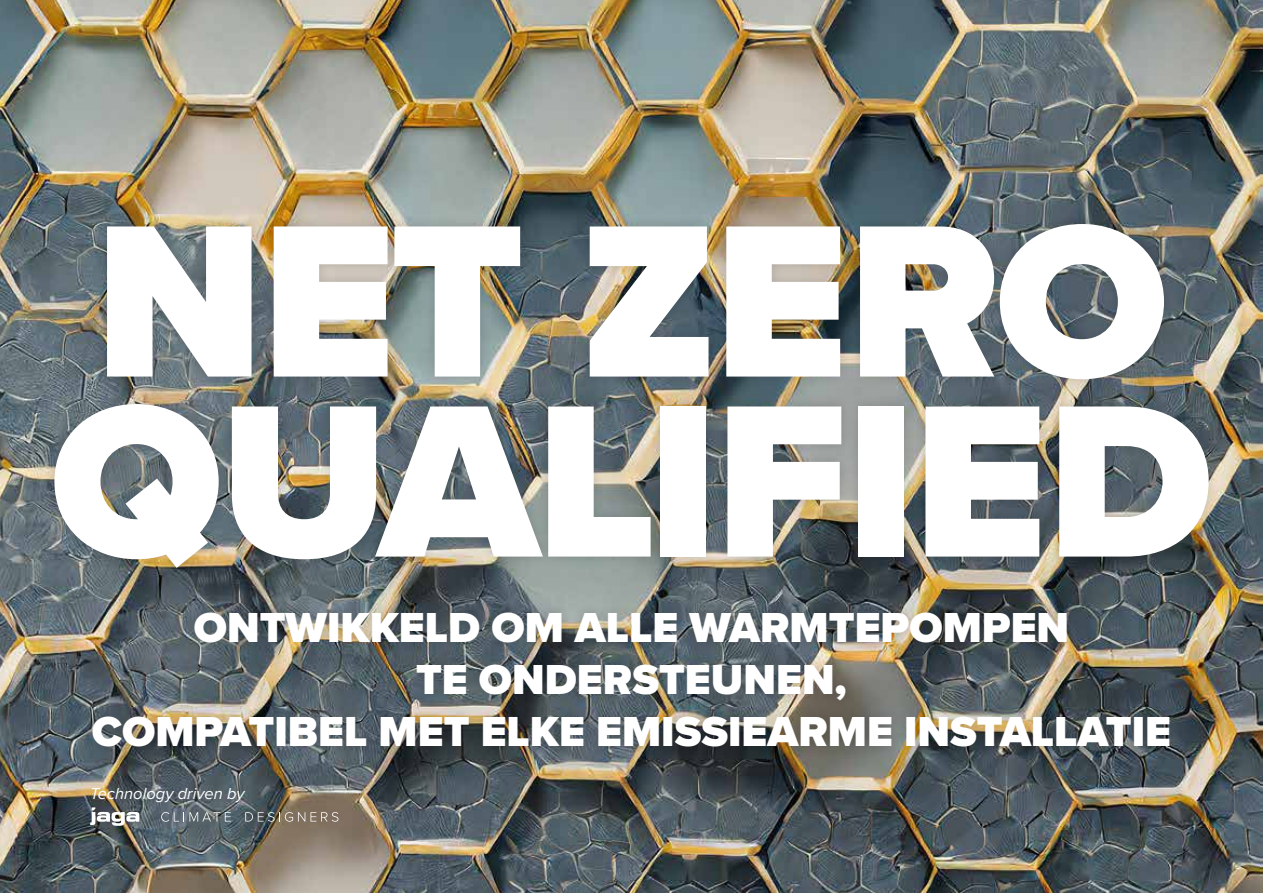
<style>
.page{position:relative;width:1263px;height:893px;background:#fff}
.page>*{position:absolute;margin:0;border:0;box-sizing:border-box;transform-origin:0 0}
.t1{font:900 225px/180px "Proxima Nova";letter-spacing:-.01em;color:#fff}
.t2{font:900 43.5px/52.2px "Proxima Nova";color:#fff;text-align:center}
.t3{font:italic 16.5px "Proxima Nova";color:#fff}
</style>
<div class="page">
<img style="left:0;top:0;width:1263px;height:893px">
<div style="left:82px;top:601px;width:1099px;height:157px;background:#000;opacity:.17"></div>
<div style="left:43px;top:212px;width:1177px;height:366px;background:#000;opacity:.17"></div>
<div style="left:80px;top:776px;width:269px;height:61px;background:#000;opacity:.11"></div>
<svg style="left:161px;top:812px;width:70px;height:10px"></svg>
<svg style="left:245px;top:812px;width:93px;height:10px"></svg>
<svg style="left:90px;top:807px;width:49px;height:19px"></svg>
<h1 class="t1" style="left:50px;top:210px;width:1164px">NET ZERO<br>QUALIFIED</h1>
<p class="t2" style="left:92px;top:601px;width:1081px">ONTWIKKELD OM ALLE WARMTEPOMPEN<br>TE ONDERSTEUNEN,<br>COMPATIBEL MET ELKE EMISSIEARME INSTALLATIE</p>
<p class="t3" style="left:90px;top:781px;width:156px">Technology driven by</p>
</div>
